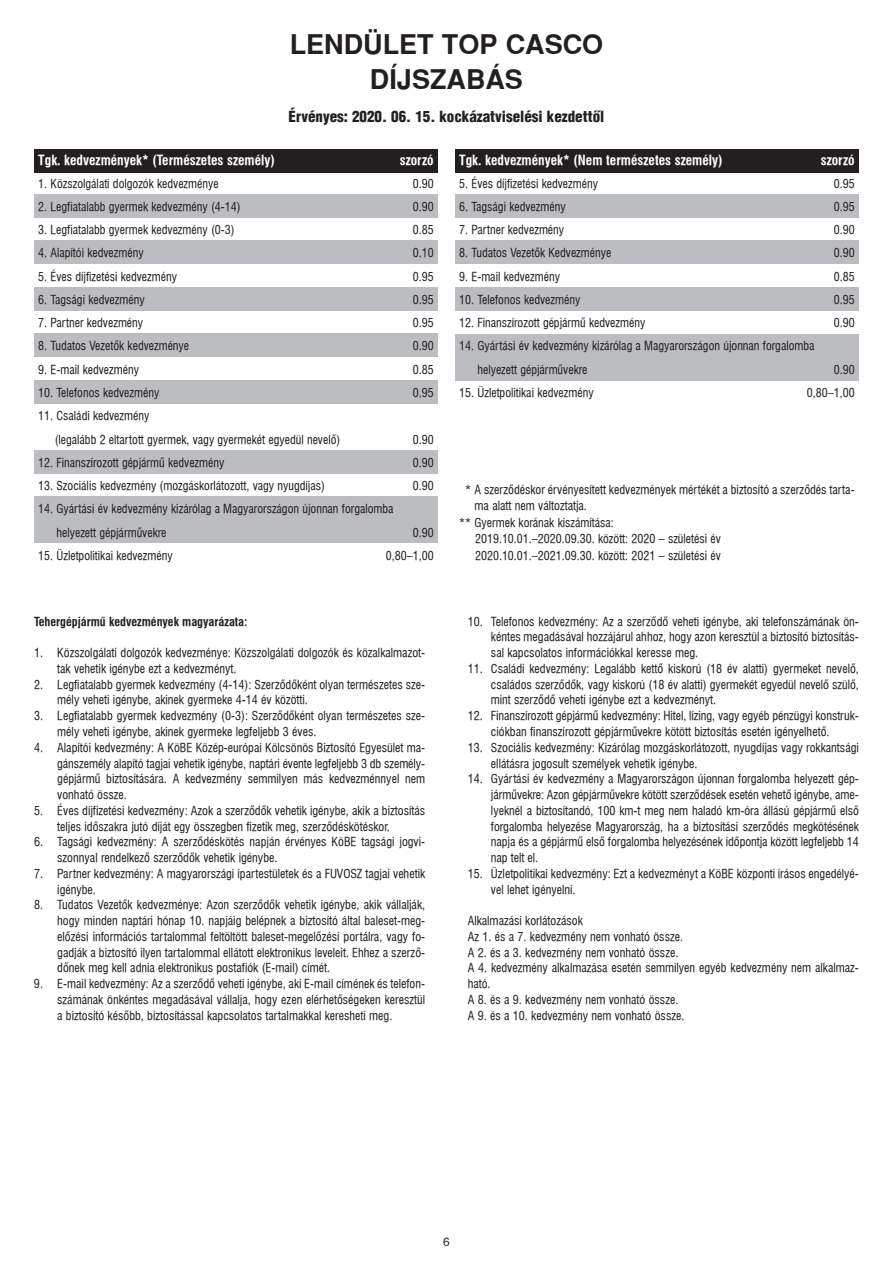
<style>
.page{position:relative;width:893px;height:1263px;background:#fff}
.page>*{position:absolute;margin:0;border:0;box-sizing:border-box;transform-origin:0 0}
.t1{font:700 27px/34.5px "H Helvetica";color:#231f20;text-align:center}
.t2{font:900 15px "H Switzerland Cond";color:#231f20}
.t3{font:13.5px "H Swiss 721 Condensed BT Bold";color:#fff}
.t4{font:12px/15.8px "H Swiss 721 Condensed BT";color:#231f20}
.t5{font:12px "H Swiss 721 Condensed BT Bold";color:#231f20}
.t6{font:12px "H Helvetica";color:#231f20}
.s1{color:#fff}
</style>
<div class="page">
<div style="left:34px;top:149px;width:404px;height:23px;background:#231f20"></div>
<div style="left:34px;top:194px;width:404px;height:24px;background:#bcbdc0"></div>
<div style="left:34px;top:241px;width:404px;height:23px;background:#bcbdc0"></div>
<div style="left:34px;top:287px;width:404px;height:24px;background:#bcbdc0"></div>
<div style="left:34px;top:334px;width:404px;height:23px;background:#bcbdc0"></div>
<div style="left:34px;top:380px;width:404px;height:24px;background:#bcbdc0"></div>
<div style="left:34px;top:450px;width:404px;height:23px;background:#bcbdc0"></div>
<div style="left:34px;top:497px;width:404px;height:46px;background:#bcbdc0"></div>
<div style="left:455px;top:149px;width:404px;height:23px;background:#231f20"></div>
<div style="left:455px;top:194px;width:404px;height:24px;background:#bcbdc0"></div>
<div style="left:455px;top:241px;width:404px;height:23px;background:#bcbdc0"></div>
<div style="left:455px;top:287px;width:404px;height:24px;background:#bcbdc0"></div>
<div style="left:455px;top:334px;width:404px;height:46px;background:#bcbdc0"></div>
<h1 class="t1" style="left:290px;top:29px;width:315px">LENDÜLET TOP CASCO<br>DÍJSZABÁS</h1>
<p class="t2" style="left:289px;top:107px;width:317px">Érvényes: 2020. 06. 15. kockázatviselési kezdettôl</p>
<p class="t3" style="left:38px;top:152px;width:238px">Tgk. kedvezmények* (Természetes személy)</p>
<p class="t3" style="left:400px;top:152px;width:35px">szorzó</p>
<p class="t4" style="left:38px;top:175px;width:182px">1. Közszolgálati dolgozók kedvezménye</p>
<p class="t4" style="left:413px;top:175px;width:22px">0.90</p>
<p class="t4" style="left:38px;top:199px;width:204px">2. Legfiatalabb gyermek kedvezmény (4-14)</p>
<p class="t4" style="left:413px;top:199px;width:22px">0.90</p>
<p class="t4" style="left:38px;top:222px;width:198px">3. Legfiatalabb gyermek kedvezmény (0-3)</p>
<p class="t4" style="left:413px;top:222px;width:22px">0.85</p>
<p class="t4" style="left:38px;top:245px;width:107px">4. Alapítói kedvezmény</p>
<p class="t4" style="left:413px;top:245px;width:22px">0.10</p>
<p class="t4" style="left:38px;top:268px;width:140px">5. Éves díjfizetési kedvezmény</p>
<p class="t4" style="left:413px;top:268px;width:22px">0.95</p>
<p class="t4" style="left:38px;top:292px;width:108px">6. Tagsági kedvezmény</p>
<p class="t4" style="left:413px;top:292px;width:22px">0.95</p>
<p class="t4" style="left:38px;top:315px;width:106px">7. Partner kedvezmény</p>
<p class="t4" style="left:413px;top:315px;width:22px">0.95</p>
<p class="t4" style="left:38px;top:338px;width:152px">8. Tudatos Vezetõk kedvezménye</p>
<p class="t4" style="left:413px;top:338px;width:22px">0.90</p>
<p class="t4" style="left:38px;top:361px;width:102px">9. E-mail kedvezmény</p>
<p class="t4" style="left:413px;top:361px;width:22px">0.85</p>
<p class="t4" style="left:38px;top:385px;width:123px">10. Telefonos kedvezmény</p>
<p class="t4" style="left:413px;top:385px;width:22px">0.95</p>
<p class="t4" style="left:55px;top:404px;width:287px;line-height:23.2px;text-indent:-16px">11. Családi kedvezmény<br>(legalább 2 eltartott gyermek, vagy gyermekét egyedül nevelõ)</p>
<p class="t4" style="left:413px;top:431px;width:22px">0.90</p>
<p class="t4" style="left:38px;top:454px;width:188px">12. Finanszírozott gépjármû kedvezmény</p>
<p class="t4" style="left:413px;top:454px;width:22px">0.90</p>
<p class="t4" style="left:38px;top:478px;width:288px">13. Szociális kedvezmény (mozgáskorlátozott, vagy nyugdíjas)</p>
<p class="t4" style="left:413px;top:478px;width:22px">0.90</p>
<p class="t4" style="left:56px;top:497px;width:339px;line-height:23.2px;text-indent:-18px">14. Gyártási év kedvezmény kizárólag a Magyarországon újonnan forgalomba helyezett gépjármûvekre</p>
<p class="t4" style="left:413px;top:524px;width:22px">0.90</p>
<p class="t4" style="left:38px;top:547px;width:136px">15. Üzletpolitikai kedvezmény</p>
<p class="t4" style="left:386px;top:547px;width:49px">0,80–1,00</p>
<p class="t5" style="left:34px;top:614px;width:215px">Tehergépjármû kedvezmények magyarázata:</p>
<p class="t4" style="left:57px;top:645px;width:369px;text-indent:-23px">1. Közszolgálati dolgozók kedvezménye: Közszolgálati dolgozók és közalkalmazot&shy;tak vehetik igénybe ezt a kedvezményt.</p>
<p class="t4" style="left:57px;top:676px;width:369px;text-indent:-23px">2. Legfiatalabb gyermek kedvezmény (4-14): Szerzôdôként olyan természetes sze&shy;mély veheti igénybe, akinek gyermeke 4-14 év közötti.</p>
<p class="t4" style="left:57px;top:708px;width:369px;text-indent:-23px">3. Legfiatalabb gyermek kedvezmény (0-3): Szerzôdôként olyan természetes sze&shy;mély veheti igénybe, akinek gyermeke legfeljebb 3 éves.</p>
<p class="t4" style="left:57px;top:739px;width:369px;text-align:justify;text-indent:-23px">4. Alapítói kedvezmény: A KöBE Közép-európai Kölcsönös Biztosító Egyesület ma&shy;gánszemély alapító tagjai vehetik igénybe, naptári évente legfeljebb 3 db személy&shy;gépjármû biztosítására. A kedvezmény semmilyen más kedvezménnyel nem vonható össze.</p>
<p class="t4" style="left:57px;top:802px;width:369px;text-indent:-23px">5. Éves díjfizetési kedvezmény: Azok a szerzõdõk vehetik igénybe, akik a biztosítás teljes idõszakra jutó díját egy összegben fizetik meg, szerzõdéskötéskor.</p>
<p class="t4" style="left:57px;top:834px;width:369px;text-indent:-23px">6. Tagsági kedvezmény: A szerzõdéskötés napján érvényes KöBE tagsági jogvi&shy;szonnyal rendelkezõ szerzõdõk vehetik igénybe.</p>
<p class="t4" style="left:57px;top:865px;width:369px;text-indent:-23px">7. Partner kedvezmény: A magyarországi ipartestületek és a FUVOSZ tagjai vehetik igénybe.</p>
<p class="t4" style="left:57px;top:897px;width:369px;text-align:justify;text-indent:-23px">8. Tudatos Vezetõk kedvezménye: Azon szerzõdõk vehetik igénybe, akik vállalják, hogy minden naptári hónap 10. napjáig belépnek a biztosító által baleset-meg&shy;elõzési információs tartalommal feltöltött baleset-megelõzési portálra, vagy fo&shy;gadják a biztosító ilyen tartalommal ellátott elektronikus leveleit. Ehhez a szerzõ&shy;dõnek meg kell adnia elektronikus postafiók (E-mail) címét.</p>
<p class="t4" style="left:57px;top:976px;width:369px;text-align:justify;text-indent:-23px">9. E-mail kedvezmény: Az a szerzõdõ veheti igénybe, aki E-mail címének és telefon&shy;számának önkéntes megadásával vállalja, hogy ezen elérhetôségeken keresztül a biztosító késõbb, biztosítással kapcsolatos tartalmakkal keresheti meg.</p>
<p class="t3" style="left:459px;top:152px;width:265px">Tgk. kedvezmények* (Nem természetes személy)</p>
<p class="t3" style="left:821px;top:152px;width:35px">szorzó</p>
<p class="t4" style="left:459px;top:175px;width:140px">5. Éves díjfizetési kedvezmény</p>
<p class="t4" style="left:834px;top:175px;width:22px">0.95</p>
<p class="t4" style="left:459px;top:199px;width:108px">6. Tagsági kedvezmény</p>
<p class="t4" style="left:834px;top:199px;width:22px">0.95</p>
<p class="t4" style="left:459px;top:222px;width:106px">7. Partner kedvezmény</p>
<p class="t4" style="left:834px;top:222px;width:22px">0.90</p>
<p class="t4" style="left:459px;top:245px;width:154px">8. Tudatos Vezetõk Kedvezménye</p>
<p class="t4" style="left:834px;top:245px;width:22px">0.90</p>
<p class="t4" style="left:459px;top:268px;width:102px">9. E-mail kedvezmény</p>
<p class="t4" style="left:834px;top:268px;width:22px">0.85</p>
<p class="t4" style="left:459px;top:292px;width:123px">10. Telefonos kedvezmény</p>
<p class="t4" style="left:834px;top:292px;width:22px">0.95</p>
<p class="t4" style="left:459px;top:315px;width:188px">12. Finanszírozott gépjármû kedvezmény</p>
<p class="t4" style="left:834px;top:315px;width:22px">0.90</p>
<p class="t4" style="left:477px;top:334px;width:339px;line-height:23.2px;text-indent:-18px">14. Gyártási év kedvezmény kizárólag a Magyarországon újonnan forgalomba helyezett gépjármûvekre</p>
<p class="t4" style="left:834px;top:361px;width:22px">0.90</p>
<p class="t4" style="left:459px;top:385px;width:136px">15. Üzletpolitikai kedvezmény</p>
<p class="t4" style="left:807px;top:385px;width:49px">0,80–1,00</p>
<p class="t4" style="left:459px;top:481px;width:397px"><span class="s1">*</span>* A szerzôdéskor érvényesített kedvezmények mértékét a biztosító a szerzôdés tarta-</p>
<p class="t4" style="left:475px;top:498px;width:114px">ma alatt nem változtatja.</p>
<p class="t4" style="left:459px;top:514px;width:156px">** Gyermek korának kiszámítása:</p>
<p class="t4" style="left:475px;top:531px;width:247px">2019.10.01.–2020.09.30. között: 2020 – születési év</p>
<p class="t4" style="left:475px;top:547px;width:247px">2020.10.01.–2021.09.30. között: 2021 – születési év</p>
<p class="t4" style="left:491px;top:613px;width:369px;text-align:justify;text-indent:-23px">10. Telefonos kedvezmény: Az a szerzõdõ veheti igénybe, aki telefonszámának ön&shy;kéntes megadásával hozzájárul ahhoz, hogy azon keresztül a biztosító biztosítás&shy;sal kapcsolatos információkkal keresse meg.</p>
<p class="t4" style="left:491px;top:661px;width:369px;text-align:justify;text-indent:-23px">11. Családi kedvezmény: Legalább kettõ kiskorú (18 év alatti) gyermeket nevelõ, családos szerzõdõk, vagy kiskorú (18 év alatti) gyermekét egyedül nevelõ szülõ, mint szerzõdô veheti igénybe ezt a kedvezményt.</p>
<p class="t4" style="left:468px;top:708px;width:393px;text-align:center">12. Finanszírozott gépjármû kedvezmény: Hitel, lízing, vagy egyéb pénzügyi konstruk&shy;ciókban finanszírozott gépjármûvekre kötött biztosítás esetén igényelhetõ.</p>
<p class="t4" style="left:491px;top:739px;width:369px;text-indent:-23px">13. Szociális kedvezmény: Kizárólag mozgáskorlátozott, nyugdíjas vagy rokkantsági ellátásra jogosult személyek vehetik igénybe.</p>
<p class="t4" style="left:491px;top:771px;width:369px;text-align:justify;text-indent:-23px">14. Gyártási év kedvezmény a Magyarországon újonnan forgalomba helyezett gép&shy;jármûvekre: Azon gépjármûvekre kötött szerzõdések esetén vehetõ igénybe, ame - lyeknél a biztosítandó, 100 km-t meg nem haladó km-óra állású gépjármû elsô forgalomba helyezése Magyarország, ha a biztosítási szerzôdés megkötésének napja és a gépjármû elsô forgalomba helyezésének idôpontja között legfeljebb 14 nap telt el.</p>
<p class="t4" style="left:491px;top:865px;width:369px;text-indent:-23px">15. Üzletpolitikai kedvezmény: Ezt a kedvezményt a KöBE központi írásos engedélyé&shy;vel lehet igényelni.</p>
<p class="t4" style="left:468px;top:913px;width:393px">Alkalmazási korlátozások<br>Az 1. és a 7. kedvezmény nem vonható össze.<br>A 2. és a 3. kedvezmény nem vonható össze.<br>A 4. kedvezmény alkalmazása esetén semmilyen egyéb kedvezmény nem alkalmaz&shy;ható.<br>A 8. és a 9. kedvezmény nem vonható össze.<br>A 9. és a 10. kedvezmény nem vonható össze.</p>
<p class="t6" style="left:443px;top:1237px;width:8px">6</p>
</div>
